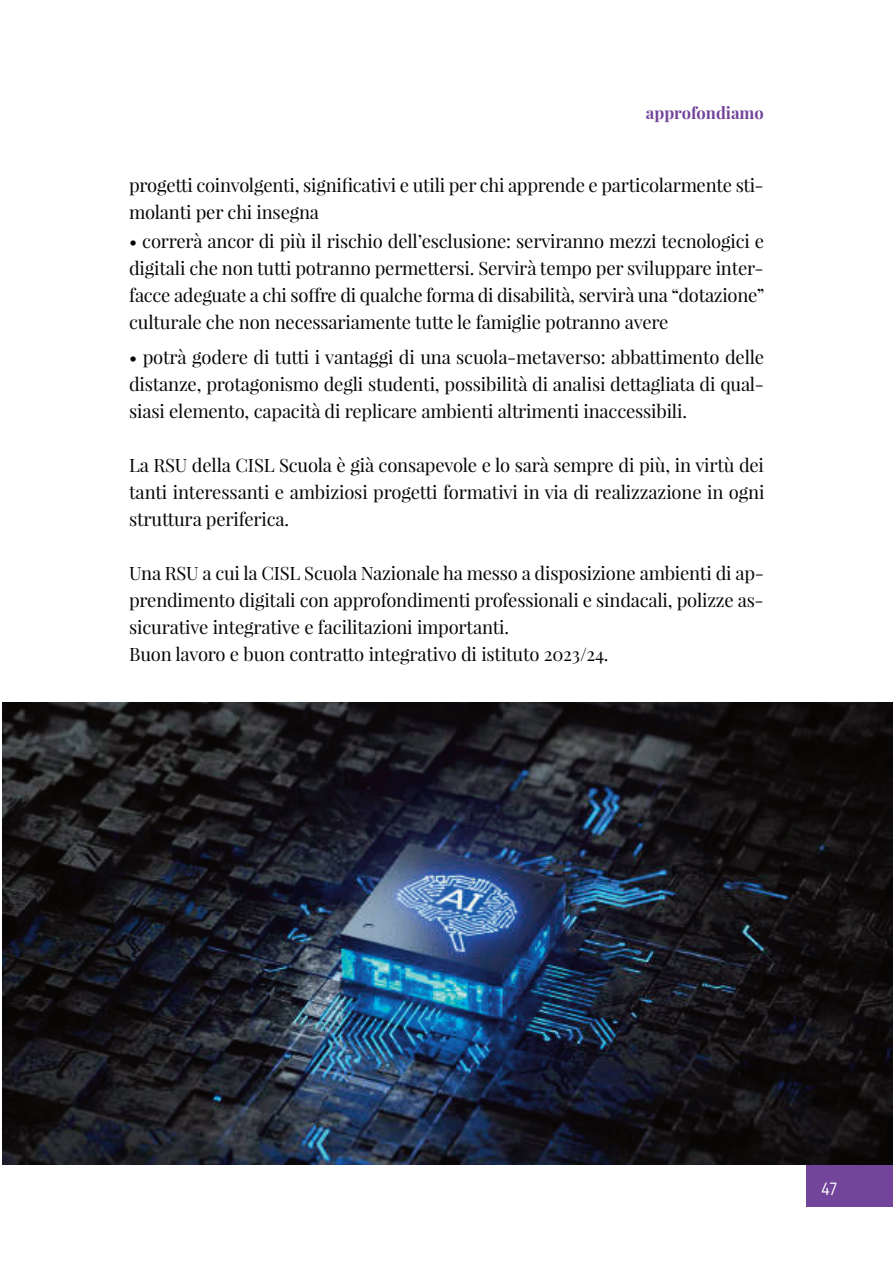
<style>
.page{position:relative;width:893px;height:1263px;background:#fff}
.page>*{position:absolute;margin:0;border:0;box-sizing:border-box;transform-origin:0 0}
.t1{font:18px/27px "Playfair Display";letter-spacing:-.01em;color:#080505;text-align:justify}
.t2{font:18px "D DIN";color:#fff}
.t3{font:700 16.5px "Playfair Display";color:#72449a}
</style>
<div class="page">
<div style="left:807px;top:1165px;width:86px;height:42px;background:#72449a"></div>
<img style="left:2px;top:702px;width:891px;height:463px">
<p class="t3" style="left:646px;top:101px;width:119px">approfondiamo</p>
<p class="t1" style="left:129px;top:173px;width:636px">progetti coinvolgenti, significativi e utili per chi apprende e particolarmente sti&shy;molanti per chi insegna</p>
<p class="t1" style="left:129px;top:229px;width:637px">• correrà ancor di più il rischio dell’esclusione: serviranno mezzi tecnologici e digitali che non tutti potranno permettersi. Servirà tempo per sviluppare inter&shy;facce adeguate a chi soffre di qualche forma di disabilità, servirà una “dotazione” culturale che non necessariamente tutte le famiglie potranno avere</p>
<p class="t1" style="left:129px;top:345px;width:637px">• potrà godere di tutti i vantaggi di una scuola-metaverso: abbattimento delle distanze, protagonismo degli studenti, possibilità di analisi dettagliata di qual&shy;siasi elemento, capacità di replicare ambienti altrimenti inaccessibili.</p>
<p class="t1" style="left:129px;top:453px;width:637px">La RSU della CISL Scuola è già consapevole e lo sarà sempre di più, in virtù dei tanti interessanti e ambiziosi progetti formativi in via di realizzazione in ogni struttura periferica.</p>
<p class="t1" style="left:129px;top:561px;width:636px">Una RSU a cui la CISL Scuola Nazionale ha messo a disposizione ambienti di ap&shy;prendimento digitali con approfondimenti professionali e sindacali, polizze as&shy;sicurative integrative e facilitazioni importanti.</p>
<p class="t1" style="left:129px;top:642px;width:481px">Buon lavoro e buon contratto integrativo di istituto 2023/24.</p>
<p class="t2" style="left:821px;top:1180px;width:18px">47</p>
</div>
